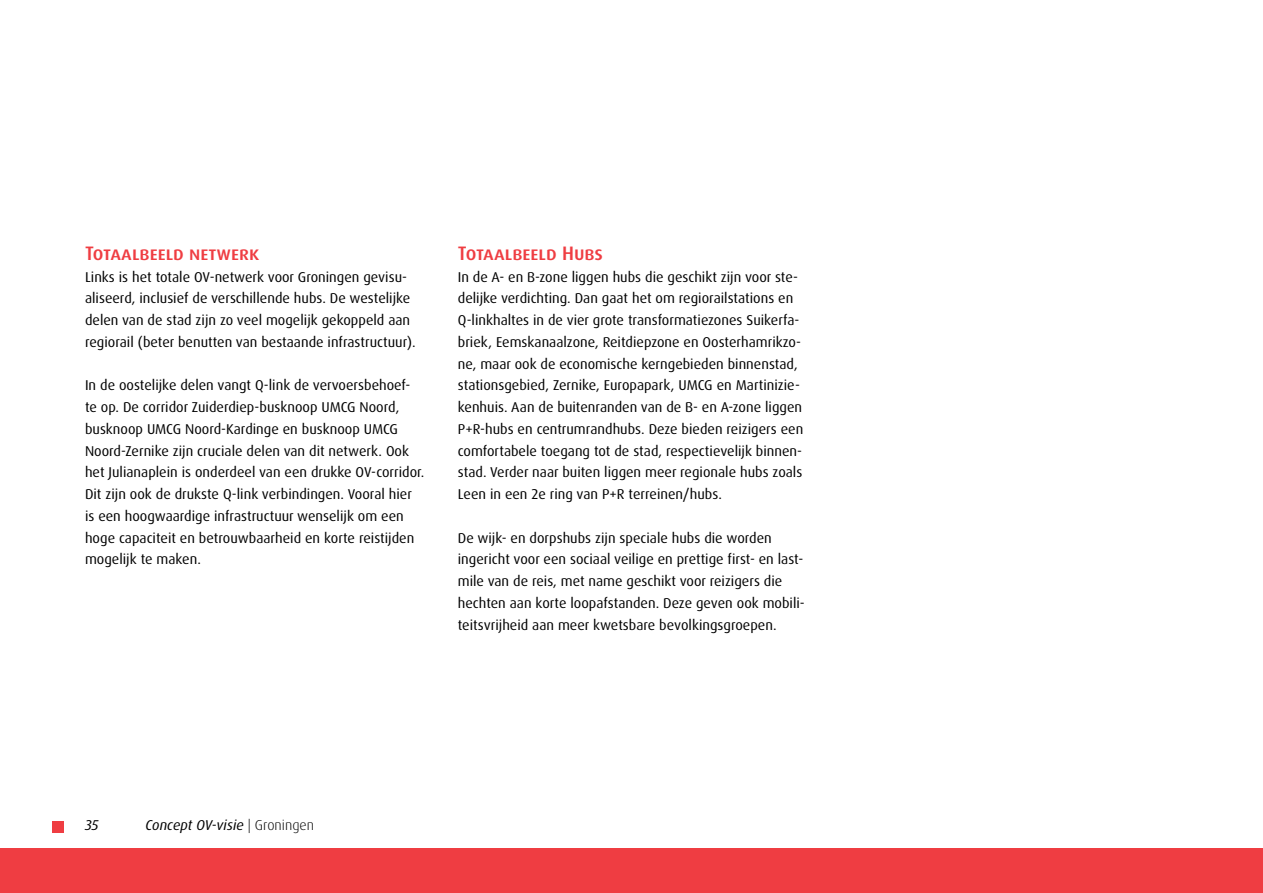
<style>
.page{position:relative;width:1263px;height:893px;background:#fff}
.page>*{position:absolute;margin:0;border:0;box-sizing:border-box;transform-origin:0 0}
.t1{font:500 19.5px "Dax OT";color:#ef3d42}
.t2{font:14.25px/21.8px "Dax OT";color:#000}
.t3{font:italic 14.25px "Dax OT";color:#000}
.s1{font-weight:300;font-style:normal}
</style>
<div class="page">
<div style="left:0;top:848px;width:1263px;height:45px;background:#ef3d42"></div>
<div style="left:53px;top:821px;width:11px;height:11px;background:#ef3d42"></div>
<h1 class="t1" style="left:85px;top:241px;width:176px">Totaalbeeld netwerk</h1>
<p class="t2" style="left:85px;top:266px;width:332px">Links is het totale OV-netwerk voor Groningen gevisu&shy;aliseerd, inclusief de verschillende hubs. De westelijke delen van de stad zijn zo veel mogelijk gekoppeld aan regiorail (beter benutten van bestaande infrastructuur).</p>
<p class="t2" style="left:85px;top:375px;width:341px">In de oostelijke delen vangt Q-link de vervoersbehoef&shy;te op. De corridor Zuiderdiep-busknoop UMCG Noord, busknoop UMCG Noord-Kardinge en busknoop UMCG Noord-Zernike zijn cruciale delen van dit netwerk. Ook het Julianaplein is onderdeel van een drukke OV-corridor.<br>Dit zijn ook de drukste Q-link verbindingen. Vooral hier is een hoogwaardige infrastructuur wenselijk om een hoge capaciteit en betrouwbaarheid en korte reistijden mogelijk te maken.</p>
<h1 class="t1" style="left:458px;top:241px;width:147px">Totaalbeeld Hubs</h1>
<p class="t2" style="left:458px;top:266px;width:347px">In de A- en B-zone liggen hubs die geschikt zijn voor ste&shy;delijke verdichting. Dan gaat het om regiorailstations en Q-linkhaltes in de vier grote transformatiezones Suikerfa&shy;briek, Eemskanaalzone, Reitdiepzone en Oosterhamrikzo&shy;ne, maar ook de economische kerngebieden binnenstad, stationsgebied, Zernike, Europapark, UMCG en Martinizie&shy;kenhuis. Aan de buitenranden van de B- en A-zone liggen P+R-hubs en centrumrandhubs. Deze bieden reizigers een comfortabele toegang tot de stad, respectievelijk binnen&shy;stad. Verder naar buiten liggen meer regionale hubs zoals Leen in een 2e ring van P+R terreinen/hubs.</p>
<p class="t2" style="left:458px;top:527px;width:348px">De wijk- en dorpshubs zijn speciale hubs die worden ingericht voor een sociaal veilige en prettige first- en last&shy;mile van de reis, met name geschikt voor reizigers die hechten aan korte loopafstanden. Deze geven ook mobili&shy;teitsvrijheid aan meer kwetsbare bevolkingsgroepen.</p>
<p class="t3" style="left:85px;top:815px;width:15px">35</p>
<p class="t3" style="left:146px;top:815px;width:170px">Concept OV-visie <span class="s1">| Groningen</span></p>
</div>
